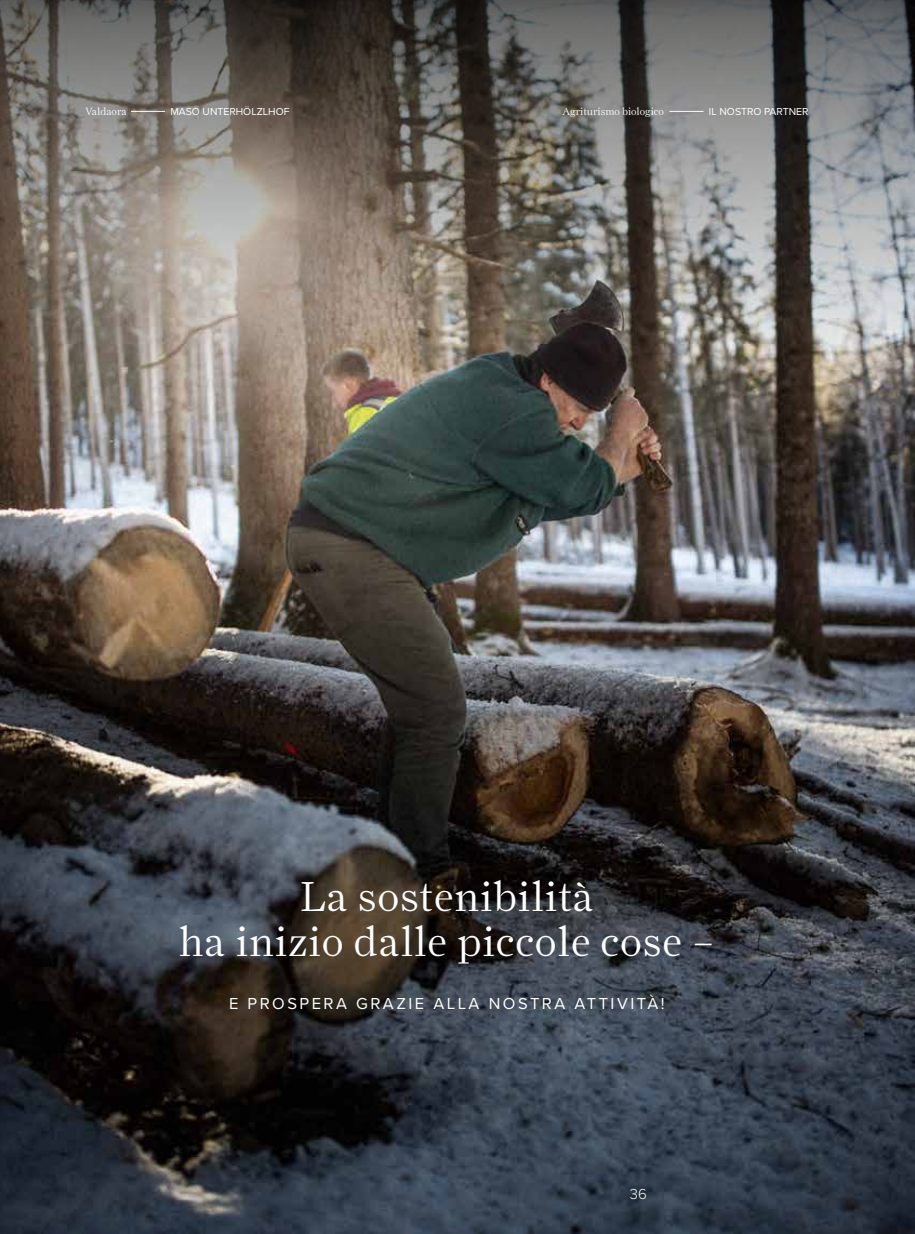
<style>
.page{position:relative;width:915px;height:1234px;background:#fff}
.page>*{position:absolute;margin:0;border:0;box-sizing:border-box;transform-origin:0 0}
.t1{font:300 42px/45px "Farnham Display";letter-spacing:.02em;color:#fff;text-align:center}
.t2{font:16.5px "Proxima Nova";letter-spacing:.15em;color:#fff}
.t3{font:300 15px "Proxima Nova";color:#fff}
.t4{font:10.5px "Proxima Nova";color:#fff}
.t5{font:300 10.5px "Farnham Display";color:#fff}
</style>
<div class="page">
<img style="left:0;top:396px;width:914px;height:837px">
<svg style="left:0;top:0;width:914px;height:396px;background:#78736d"></svg>
<hr style="left:131px;top:111px;width:34px;height:1px;background:#fff">
<hr style="left:669px;top:111px;width:34px;height:1px;background:#fff">
<p class="t5" style="left:85px;top:105px;width:43px">Valdaora</p>
<p class="t4" style="left:170px;top:103px;width:120px">MASO UNTERHÖLZLHOF</p>
<p class="t5" style="left:562px;top:105px;width:103px">Agriturismo biologico</p>
<p class="t4" style="left:708px;top:103px;width:101px">IL NOSTRO PARTNER</p>
<p class="t1" style="left:179px;top:873px;width:537px">La sostenibilità<br>ha inizio dalle piccole cose –</p>
<p class="t2" style="left:229px;top:991px;width:437px">E PROSPERA GRAZIE ALLA NOSTRA ATTIVITÀ!</p>
<p class="t3" style="left:629px;top:1182px;width:18px">36</p>
</div>
